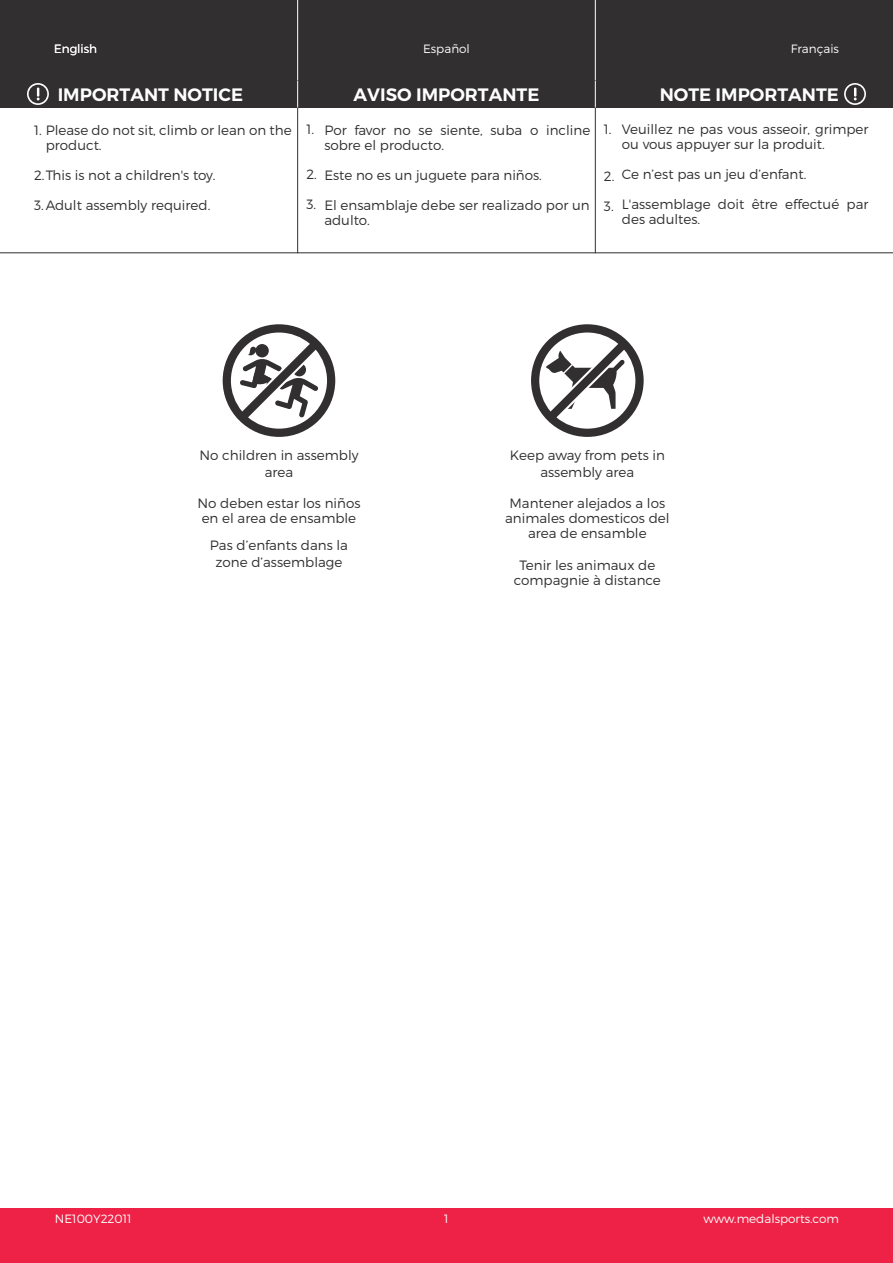
<style>
.page{position:relative;width:893px;height:1263px;background:#fff}
.page>*{position:absolute;margin:0;border:0;box-sizing:border-box;transform-origin:0 0}
.t1{font:600 18px "Montserrat";color:#fff}
.t2{font:300 13.5px/15px "Montserrat";color:#312f30;text-align:center}
.t3{font:300 12px "Montserrat";color:#fff}
</style>
<div class="page">
<hr style="left:297px;top:107px;width:1px;height:146px;background:#312f30">
<hr style="left:595px;top:107px;width:1px;height:146px;background:#312f30">
<svg style="left:531px;top:324px;width:113px;height:113px"></svg>
<svg style="left:223px;top:324px;width:112px;height:113px"></svg>
<hr style="left:0;top:252px;width:893px;height:1px;background:#312f30">
<div style="left:0;top:0;width:893px;height:107px;background:#312f30"></div>
<hr style="left:297px;top:0;width:1px;height:107px;background:#fff">
<hr style="left:595px;top:0;width:1px;height:107px;background:#fff">
<div style="left:0;top:1208px;width:893px;height:55px;background:#ee2246"></div>
<svg style="left:297px;top:80px;width:1px;height:27px"></svg>
<svg style="left:595px;top:80px;width:1px;height:27px"></svg>
<svg style="left:27px;top:83px;width:22px;height:22px"></svg>
<svg style="left:844px;top:83px;width:22px;height:22px"></svg>
<p class="t3" style="left:423px;top:42px;width:48px">Español</p>
<p class="t3" style="left:791px;top:42px;width:50px">Français</p>
<p class="t3" style="left:54px;top:42px;width:45px">English</p>
<h1 class="t1" style="left:58px;top:84px;width:187px">IMPORTANT NOTICE</h1>
<h1 class="t1" style="left:354px;top:84px;width:187px">AVISO IMPORTANTE</h1>
<h1 class="t1" style="left:660px;top:84px;width:181px">NOTE IMPORTANTE</h1>
<p class="t3" style="left:54px;top:42px;width:9px">E</p>
<h1 class="t1" style="left:54px;top:84px;width:191px">IMPORTANT NOTICE!</h1>
<h1 class="t1" style="left:364px;top:84px;width:196px">¡AVISO IMPORTANTE!</h1>
<h1 class="t1" style="left:655px;top:84px;width:185px">NOTE IMPORTANTE!</h1>
<p class="t2" style="left:46px;top:122px;width:248px;text-align:left;text-indent:-12px">1. Please do not sit, climb or lean on the product.</p>
<p class="t2" style="left:34px;top:167px;width:183px">2.This is not a children's toy.</p>
<p class="t2" style="left:34px;top:197px;width:178px">3.Adult assembly required.</p>
<p class="t2" style="left:306px;top:122px;width:9px">1.</p>
<p class="t2" style="left:306px;top:167px;width:12px">2.</p>
<p class="t2" style="left:306px;top:197px;width:11px">3.</p>
<p class="t2" style="left:324px;top:122px;width:267px;text-align:left">Por favor no se siente, suba o incline sobre el producto.</p>
<p class="t2" style="left:324px;top:167px;width:219px">Este no es un juguete para niños.</p>
<p class="t2" style="left:324px;top:197px;width:267px;text-align:left">El ensamblaje debe ser realizado por un adulto.</p>
<p class="t2" style="left:604px;top:122px;width:9px">1.</p>
<p class="t2" style="left:604px;top:168px;width:12px">2.</p>
<p class="t2" style="left:604px;top:198px;width:11px">3.</p>
<p class="t2" style="left:622px;top:122px;width:248px;text-align:left">Veuillez ne pas vous asseoir, grimper ou vous appuyer sur la produit.</p>
<p class="t2" style="left:622px;top:167px;width:186px">Ce n’est pas un jeu d’enfant.</p>
<p class="t2" style="left:622px;top:197px;width:248px;text-align:left">L'assemblage doit être effectué par des adultes.</p>
<p class="t2" style="left:199px;top:447px;width:161px;line-height:16.5px">No children in assembly area</p>
<p class="t2" style="left:197px;top:496px;width:165px">No deben estar los niños en el area de ensamble</p>
<p class="t2" style="left:210px;top:537px;width:140px;line-height:16.5px">Pas d’enfants dans la zone d’assemblage</p>
<p class="t2" style="left:510px;top:447px;width:157px;line-height:16.5px">Keep away from pets in assembly area</p>
<p class="t2" style="left:505px;top:496px;width:166px">Mantener alejados a los animales domesticos del area de ensamble</p>
<p class="t2" style="left:514px;top:557px;width:148px">Tenir les animaux de compagnie à distance</p>
<p class="t3" style="left:55px;top:1212px;width:78px">NE100Y22011</p>
<p class="t3" style="left:444px;top:1212px;width:6px">1</p>
<p class="t3" style="left:703px;top:1212px;width:137px">www.medalsports.com</p>
<p class="t3" style="left:72px;top:1212px;width:70px">T4 0_087D</p>
</div>
